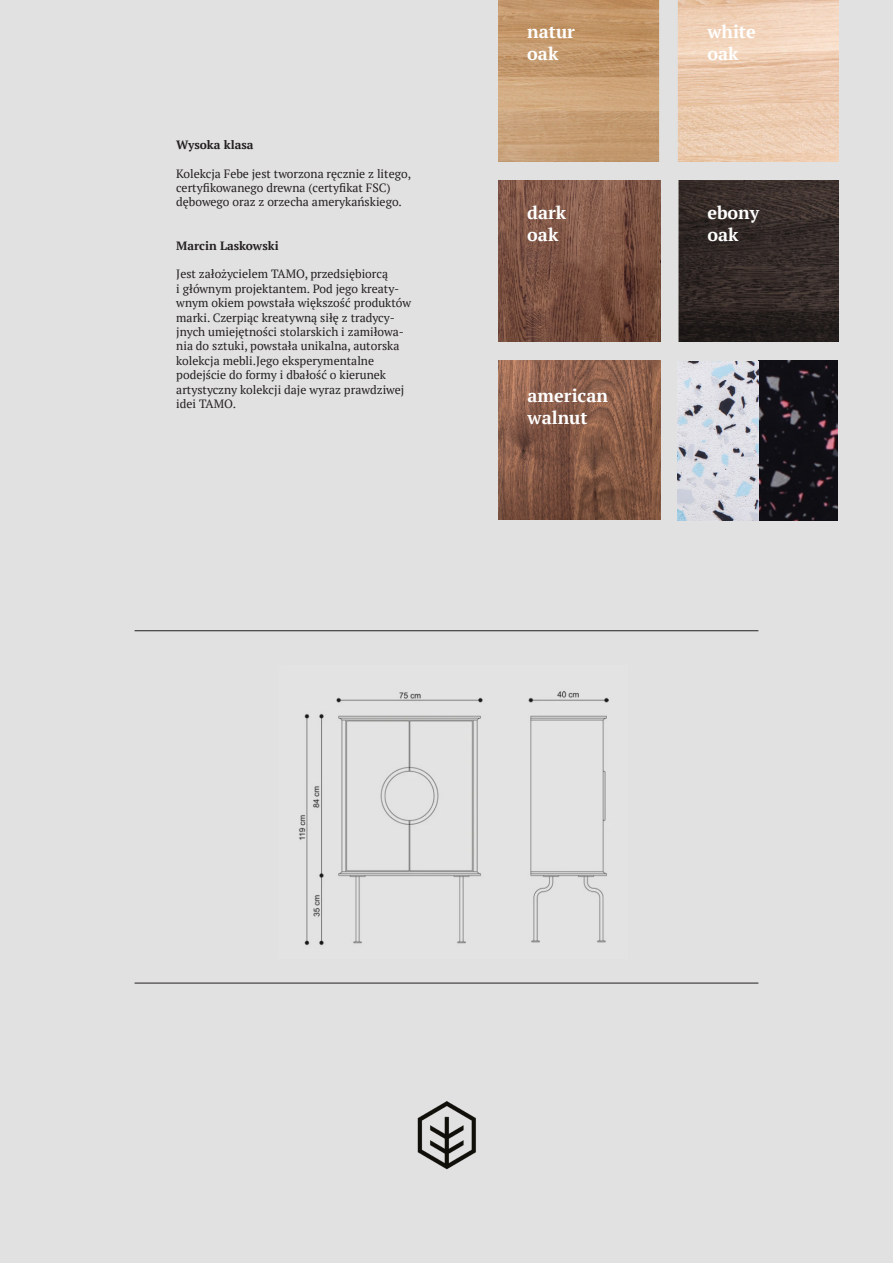
<style>
.page{position:relative;width:893px;height:1263px;background:#e1e1e1}
.page>*{position:absolute;margin:0;border:0;box-sizing:border-box;transform-origin:0 0}
.t1{font:700 18px "PT Serif";color:#fff}
.t2{font:12px/14.4px "PT Serif";color:#231f20}
.t3{font:700 12px "PT Serif";color:#231f20}
</style>
<div class="page">
<hr style="left:135px;top:630px;width:623px;height:1px;background:#231f20">
<hr style="left:135px;top:983px;width:623px;height:1px;background:#231f20">
<img style="left:417px;top:1102px;width:59px;height:68px">
<img style="left:498px;top:1px;width:341px;height:161px">
<img style="left:678px;top:180px;width:161px;height:161px">
<img style="left:498px;top:360px;width:162px;height:159px">
<img style="left:498px;top:180px;width:162px;height:161px">
<img style="left:299px;top:691px;width:310px;height:255px">
<img style="left:678px;top:360px;width:160px;height:160px">
<p class="t3" style="left:176px;top:136px;width:79px">Wysoka klasa</p>
<p class="t2" style="left:176px;top:166px;width:236px">Kolekcja Febe jest tworzona ręcznie z litego, certyfikowanego drewna (certyfikat FSC) dębowego oraz z orzecha amerykańskiego.</p>
<p class="t3" style="left:176px;top:237px;width:104px">Marcin Laskowski</p>
<p class="t2" style="left:176px;top:267px;width:213px">Jest założycielem TAMO, przedsiębiorcą</p>
<p class="t2" style="left:176px;top:281px;width:225px">i głównym projektantem. Pod jego kreaty-</p>
<p class="t2" style="left:176px;top:296px;width:236px">wnym okiem powstała większość produktów marki. Czerpiąc kreatywną siłę z tradycy-</p>
<p class="t2" style="left:176px;top:324px;width:230px">jnych umiejętności stolarskich i zamiłowa&shy;nia do sztuki, powstała unikalna, autorska kolekcja mebli.Jego eksperymentalne podejście do formy i dbałość o kierunek artystyczny kolekcji daje wyraz prawdziwej idei TAMO.</p>
<p class="t1" style="left:527px;top:20px;width:49px">natur</p>
<p class="t1" style="left:527px;top:42px;width:33px">oak</p>
<p class="t1" style="left:527px;top:201px;width:41px">dark</p>
<p class="t1" style="left:527px;top:222px;width:33px">oak</p>
<p class="t1" style="left:528px;top:384px;width:82px">american</p>
<p class="t1" style="left:528px;top:405px;width:62px">walnut</p>
<p class="t1" style="left:707px;top:20px;width:50px">white</p>
<p class="t1" style="left:707px;top:42px;width:33px">oak</p>
<p class="t1" style="left:707px;top:201px;width:54px">ebony</p>
<p class="t1" style="left:707px;top:222px;width:33px">oak</p>
</div>
